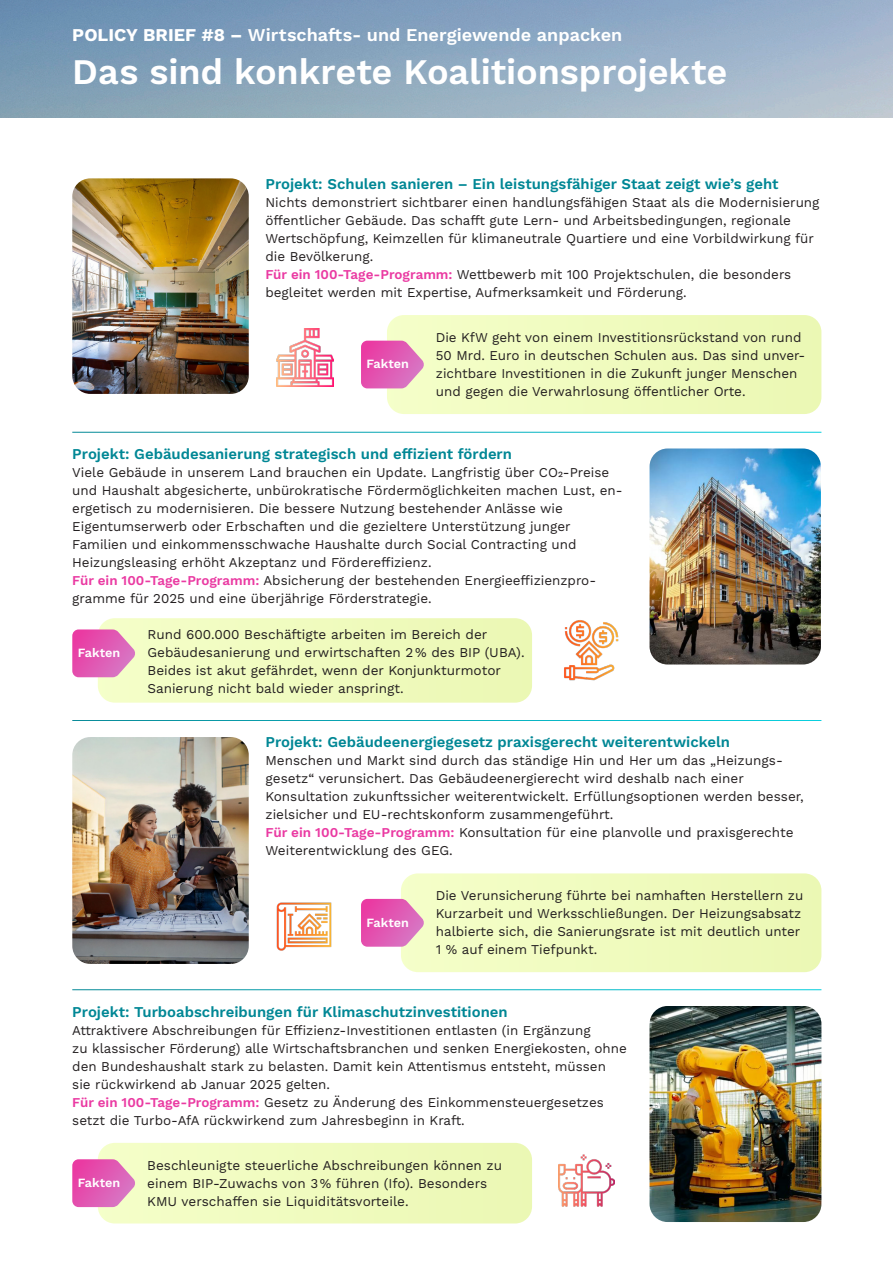
<style>
.page{position:relative;width:893px;height:1263px;background:#fff}
.page>*{position:absolute;margin:0;border:0;box-sizing:border-box;transform-origin:0 0}
.Headline_3{font:600 36px "Work Sans";letter-spacing:-.005em;color:#fff}
.Headline_3-2{font:600 18px "Work Sans";color:#fff}
.PBX_Head_1{font:600 15px "Work Sans";color:#008795}
.PBX_Fließ{font:13.5px/18px "Work Sans";color:#231f20}
.Aufzählung{font:13.5px/18px "Work Sans";color:#231f20}
.Fließtext{font:600 12.6px "Work Sans";color:#fff}
.s1{font-weight:700}
.s2{font-weight:600;color:#ea3aa2}
</style>
<div class="page">
<img style="left:0;top:0;width:893px;height:117px">
<img style="left:649px;top:448px;width:172px;height:216px">
<div style="left:387px;top:315px;width:434px;height:99px;background:#f0fbbe;border-radius:17px"></div>
<svg style="left:361px;top:341px;width:63px;height:47px;background:#e36eb5"></svg>
<div style="left:98px;top:618px;width:434px;height:85px;background:#f0fbbe;border-radius:17px"></div>
<svg style="left:72px;top:629px;width:63px;height:48px;background:#e470b6"></svg>
<div style="left:401px;top:873px;width:420px;height:99px;background:#f0fbbe;border-radius:17px"></div>
<svg style="left:361px;top:899px;width:63px;height:48px;background:#e370b6"></svg>
<div style="left:98px;top:1143px;width:434px;height:80px;background:#f0fbbe;border-radius:17px"></div>
<svg style="left:72px;top:1159px;width:63px;height:48px;background:#e370b6"></svg>
<img style="left:72px;top:178px;width:177px;height:216px">
<img style="left:649px;top:1006px;width:172px;height:216px">
<img style="left:72px;top:737px;width:177px;height:227px">
<img style="left:276px;top:328px;width:58px;height:58px">
<img style="left:559px;top:1154px;width:56px;height:53px">
<img style="left:276px;top:902px;width:56px;height:49px">
<img style="left:564px;top:620px;width:55px;height:61px">
<p class="Headline_3-2" style="left:72px;top:24px;width:552px"><span class="s1">POLICY BRIEF #8 –</span> Wirtschafts- und Energiewende anpacken</p>
<p class="Headline_3" style="left:72px;top:51px;width:656px">Das sind konkrete Koalitionsprojekte</p>
<p class="PBX_Head_1" style="left:265px;top:175px;width:515px">Projekt: Schulen sanieren – Ein leistungsfähiger Staat zeigt wie’s geht</p>
<p class="PBX_Fließ" style="left:265px;top:194px;width:556px">Nichts demonstriert sichtbarer einen handlungsfähigen Staat als die Modernisierung öffentlicher Gebäude. Das schafft gute Lern- und Arbeitsbedingungen, regionale Wertschöpfung, Keimzellen für klimaneutrale Quartiere und eine Vorbildwirkung für die Bevölkerung.</p>
<p class="PBX_Fließ" style="left:265px;top:266px;width:527px"><span class="s2">Für ein 100-Tage-Programm:</span> Wettbewerb mit 100 Projektschulen, die besonders begleitet werden mit Expertise, Aufmerksamkeit und Förderung.</p>
<p class="Fließtext" style="left:366px;top:357px;width:44px">Fakten</p>
<p class="PBX_Fließ" style="left:436px;top:329px;width:371px">Die KfW geht von einem Investitionsrückstand von rund 50 Mrd. Euro in deutschen Schulen aus. Das sind unver&shy;zichtbare Investitionen in die Zukunft junger Menschen und gegen die Verwahrlosung öffentlicher Orte.</p>
<p class="PBX_Head_1" style="left:72px;top:445px;width:441px">Projekt: Gebäudesanierung strategisch und effizient fördern</p>
<p class="PBX_Fließ" style="left:72px;top:464px;width:552px">Viele Gebäude in unserem Land brauchen ein Update. Langfristig über CO2-Preise und Haushalt abgesicherte, unbürokratische Fördermöglichkeiten machen Lust, en&shy;ergetisch zu modernisieren. Die bessere Nutzung bestehender Anlässe wie</p>
<p class="PBX_Fließ" style="left:72px;top:518px;width:500px">Eigentumserwerb oder Erbschaften und die gezieltere Unterstützung junger</p>
<p class="PBX_Fließ" style="left:72px;top:536px;width:506px">Familien und einkommensschwache Haushalte durch Social Contracting und</p>
<p class="PBX_Fließ" style="left:72px;top:554px;width:361px">Heizungsleasing erhöht Akzeptanz und Fördereffizienz.</p>
<p class="PBX_Fließ" style="left:72px;top:572px;width:525px"><span class="s2">Für ein 100-Tage-Programm:</span> Absicherung der bestehenden Energieeffizienzpro&shy;gramme für 2025 und eine überjährige Förderstrategie.</p>
<p class="Fließtext" style="left:78px;top:646px;width:44px">Fakten</p>
<p class="Aufzählung" style="left:148px;top:626px;width:379px">Rund 600.000 Beschäftigte arbeiten im Bereich der Gebäudesanierung und erwirtschaften 2% des BIP (UBA).<br>Beides ist akut gefährdet, wenn der Konjunkturmotor Sanierung nicht bald wieder anspringt.</p>
<p class="PBX_Head_1" style="left:265px;top:733px;width:466px">Projekt: Gebäudeenergiegesetz praxisgerecht weiterentwickeln</p>
<p class="PBX_Fließ" style="left:265px;top:752px;width:519px">Menschen und Markt sind durch das ständige Hin und Her um das „Heizungs&shy;gesetz“ verunsichert. Das Gebäudeenergierecht wird deshalb nach einer</p>
<p class="PBX_Fließ" style="left:265px;top:788px;width:540px">Konsultation zukunftssicher weiterentwickelt. Erfüllungsoptionen werden besser, zielsicher und EU-rechtskonform zusammengeführt.</p>
<p class="PBX_Fließ" style="left:265px;top:824px;width:530px"><span class="s2">Für ein 100-Tage-Programm:</span> Konsultation für eine planvolle und praxisgerechte<br>Weiterentwicklung des GEG.</p>
<p class="Fließtext" style="left:366px;top:915px;width:44px">Fakten</p>
<p class="PBX_Fließ" style="left:436px;top:887px;width:369px">Die Verunsicherung führte bei namhaften Herstellern zu Kurzarbeit und Werksschließungen. Der Heizungsabsatz halbierte sich, die Sanierungsrate ist mit deutlich unter 1 % auf einem Tiefpunkt.</p>
<p class="PBX_Head_1" style="left:72px;top:1003px;width:437px">Projekt: Turboabschreibungen für Klimaschutzinvestitionen</p>
<p class="PBX_Fließ" style="left:72px;top:1022px;width:556px">Attraktivere Abschreibungen für Effizienz-Investitionen entlasten (in Ergänzung<br>zu klassischer Förderung) alle Wirtschaftsbranchen und senken Energiekosten, ohne den Bundeshaushalt stark zu belasten. Damit kein Attentismus entsteht, müssen sie rückwirkend ab Januar 2025 gelten.</p>
<p class="PBX_Fließ" style="left:72px;top:1094px;width:533px"><span class="s2">Für ein 100-Tage-Programm:</span> Gesetz zu Änderung des Einkommensteuergesetzes setzt die Turbo-AfA rückwirkend zum Jahresbeginn in Kraft.</p>
<p class="Fließtext" style="left:78px;top:1175px;width:44px">Fakten</p>
<p class="Aufzählung" style="left:147px;top:1157px;width:356px">Beschleunigte steuerliche Abschreibungen können zu</p>
<p class="Aufzählung" style="left:147px;top:1175px;width:341px">einem BIP-Zuwachs von 3% führen (Ifo). Besonders</p>
<p class="Aufzählung" style="left:147px;top:1193px;width:263px">KMU verschaffen sie Liquiditätsvorteile.</p>
</div>
